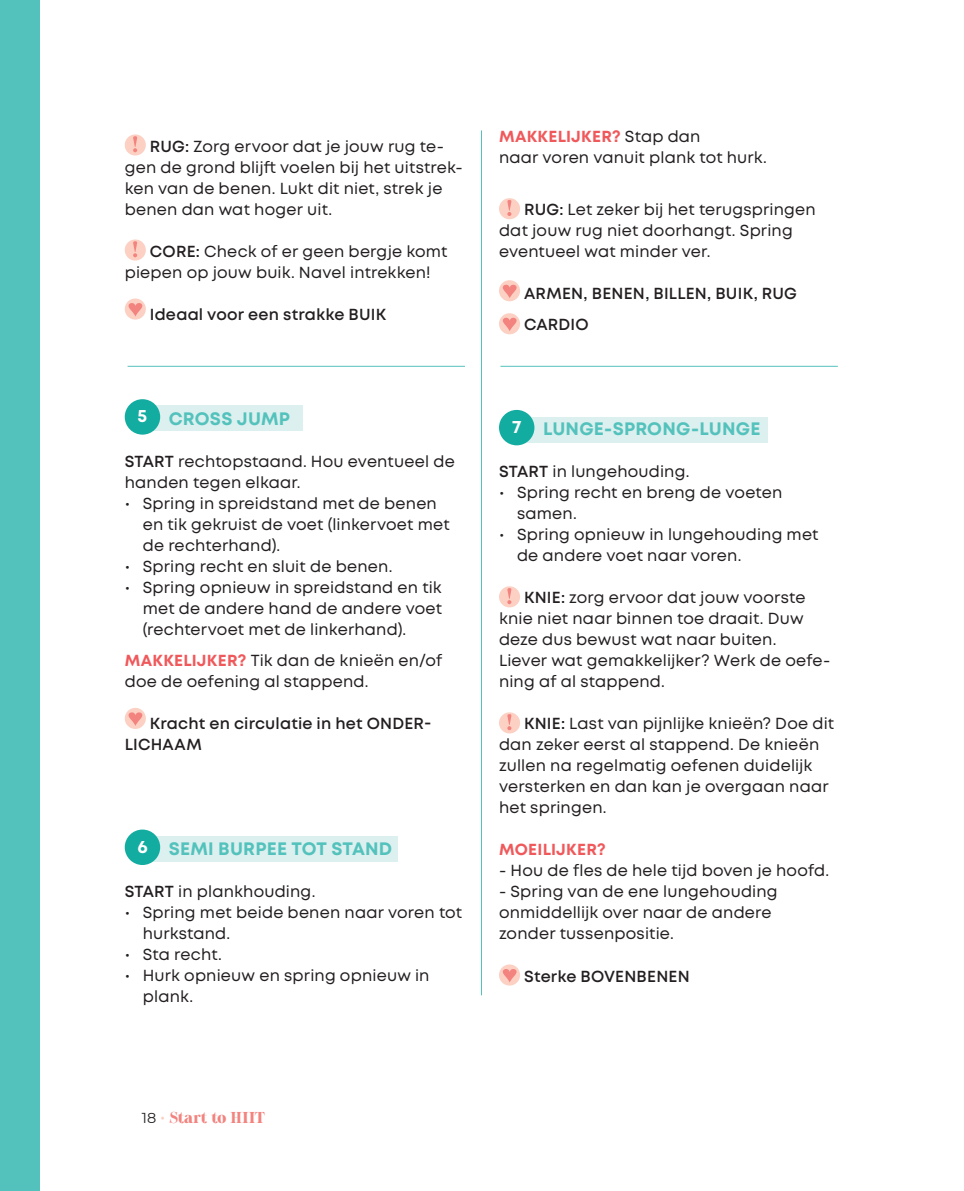
<style>
.page{position:relative;width:964px;height:1191px;background:#fff}
.page>*{position:absolute;margin:0;border:0;box-sizing:border-box;transform-origin:0 0}
.t1{font:700 18px "Mont";letter-spacing:.015em;color:#54c2bc}
.t2{font:700 18px "Mont";color:#fff}
.t3{font:16px/21px "Mont";letter-spacing:.01em;color:#231f20}
.t4{font:600 16px/21px "Mont";letter-spacing:.015em;color:#231f20}
.t5{font:700 16px "Mont";letter-spacing:.02em;color:#f0595b}
.t6{font:900 14.4px "Sharpe";letter-spacing:.015em;color:#f3837e}
.s1{font-weight:600}
.s2{font-weight:700;color:#f0595b}
.s3{font-family:"Montserrat";font-weight:400;color:#231f20}
.s4{color:#fcd0c3}
</style>
<div class="page">
<div style="left:145px;top:405px;width:158px;height:26px;background:#dcf0ef"></div>
<div style="left:145px;top:836px;width:253px;height:26px;background:#dcf0ef"></div>
<div style="left:514px;top:417px;width:254px;height:25px;background:#dcf0ef"></div>
<div style="left:0;top:0;width:40px;height:1191px;background:#54c2bc"></div>
<div style="left:125px;top:134px;width:21px;height:21px;background:#fcd0c3;border-radius:50%"></div>
<svg style="left:133px;top:136px;width:4px;height:16px"></svg>
<div style="left:125px;top:239px;width:21px;height:21px;background:#fcd0c3;border-radius:50%"></div>
<svg style="left:133px;top:241px;width:4px;height:16px"></svg>
<div style="left:125px;top:298px;width:21px;height:21px;background:#fcd0c3;border-radius:50%"></div>
<svg style="left:129px;top:303px;width:13px;height:14px"></svg>
<div style="left:125px;top:399px;width:35px;height:35px;background:#13aca0;border-radius:50%"></div>
<div style="left:125px;top:708px;width:21px;height:21px;background:#fcd0c3;border-radius:50%"></div>
<svg style="left:129px;top:712px;width:13px;height:14px"></svg>
<div style="left:125px;top:829px;width:35px;height:36px;background:#13aca0;border-radius:50%"></div>
<hr style="left:481px;top:130px;width:1px;height:865px;background:#54c2bc">
<div style="left:499px;top:198px;width:21px;height:21px;background:#fcd0c3;border-radius:50%"></div>
<svg style="left:507px;top:200px;width:5px;height:16px"></svg>
<div style="left:499px;top:280px;width:21px;height:21px;background:#fcd0c3;border-radius:50%"></div>
<svg style="left:503px;top:285px;width:13px;height:13px"></svg>
<div style="left:499px;top:313px;width:21px;height:21px;background:#fcd0c3;border-radius:50%"></div>
<svg style="left:503px;top:318px;width:13px;height:13px"></svg>
<div style="left:499px;top:410px;width:35px;height:35px;background:#13aca0;border-radius:50%"></div>
<div style="left:499px;top:586px;width:21px;height:21px;background:#fcd0c3;border-radius:50%"></div>
<svg style="left:507px;top:588px;width:5px;height:16px"></svg>
<div style="left:499px;top:712px;width:21px;height:21px;background:#fcd0c3;border-radius:50%"></div>
<svg style="left:507px;top:714px;width:5px;height:16px"></svg>
<div style="left:499px;top:964px;width:21px;height:21px;background:#fcd0c3;border-radius:50%"></div>
<svg style="left:503px;top:969px;width:13px;height:13px"></svg>
<hr style="left:128px;top:366px;width:337px;height:1px;background:#54c2bc">
<hr style="left:500px;top:366px;width:338px;height:1px;background:#54c2bc">
<p class="t3" style="left:125px;top:135px;width:340px;text-indent:25px"><span class="s1">RUG:</span> Zorg ervoor dat je jouw rug te&shy;gen de grond blijft voelen bij het uitstrek&shy;ken van de benen. Lukt dit niet, strek je benen dan wat hoger uit.</p>
<p class="t3" style="left:125px;top:240px;width:324px;text-indent:25px"><span class="s1">CORE:</span> Check of er geen bergje komt piepen op jouw buik. Navel intrekken!</p>
<p class="t4" style="left:150px;top:303px;width:238px">Ideaal voor een strakke BUIK</p>
<p class="t2" style="left:138px;top:404px;width:11px">5</p>
<p class="t1" style="left:169px;top:406px;width:123px">CROSS JUMP</p>
<p class="t3" style="left:125px;top:450px;width:331px"><span class="s1">START</span> rechtopstaand. Hou eventueel de handen tegen elkaar.</p>
<p class="t3" style="left:143px;top:492px;width:308px;text-indent:-18px">• Spring in spreidstand met de benen en tik gekruist de voet (linkervoet met de rechterhand).</p>
<p class="t3" style="left:125px;top:555px;width:269px">• Spring recht en sluit de benen.</p>
<p class="t3" style="left:143px;top:576px;width:301px;text-align:justify;text-indent:-18px">• Spring opnieuw in spreidstand en tik met de andere hand de andere voet (rechtervoet met de linkerhand).</p>
<p class="t3" style="left:125px;top:650px;width:319px"><span class="s2">MAKKELIJKER?</span> Tik dan de knieën en/of doe de oefening al stappend.</p>
<p class="t4" style="left:125px;top:713px;width:308px;text-indent:25px">Kracht en circulatie in het ONDER-<br>LICHAAM</p>
<p class="t2" style="left:137px;top:834px;width:12px">6</p>
<p class="t1" style="left:169px;top:837px;width:225px">SEMI BURPEE TOT STAND</p>
<p class="t3" style="left:125px;top:881px;width:192px"><span class="s1">START</span> in plankhouding.</p>
<p class="t3" style="left:143px;top:902px;width:321px;text-indent:-18px">• Spring met beide benen naar voren tot hurkstand.</p>
<p class="t3" style="left:125px;top:944px;width:99px">• Sta recht.</p>
<p class="t3" style="left:143px;top:965px;width:288px;text-indent:-18px">• Hurk opnieuw en spring opnieuw in plank.</p>
<p class="t3" style="left:499px;top:126px;width:269px"><span class="s2">MAKKELIJKER?</span> Stap dan<br>naar voren vanuit plank tot hurk.</p>
<p class="t3" style="left:499px;top:199px;width:318px;text-indent:25px"><span class="s1">RUG:</span> Let zeker bij het terugspringen dat jouw rug niet doorhangt. Spring eventueel wat minder ver.</p>
<p class="t4" style="left:524px;top:278px;width:274px;line-height:31px">ARMEN, BENEN, BILLEN, BUIK, RUG<br>CARDIO</p>
<p class="t2" style="left:512px;top:415px;width:11px">7</p>
<p class="t1" style="left:543px;top:417px;width:219px">LUNGE-SPRONG-LUNGE</p>
<p class="t3" style="left:499px;top:461px;width:192px"><span class="s1">START</span> in lungehouding.</p>
<p class="t3" style="left:517px;top:482px;width:267px;text-indent:-18px">• Spring recht en breng de voeten samen.</p>
<p class="t3" style="left:517px;top:524px;width:303px;text-indent:-18px">• Spring opnieuw in lungehouding met de andere voet naar voren.</p>
<p class="t3" style="left:499px;top:587px;width:333px;text-indent:25px"><span class="s1">KNIE:</span> zorg ervoor dat jouw voorste knie niet naar binnen toe draait. Duw deze dus bewust wat naar buiten.<br>Liever wat gemakkelijker? Werk de oefe&shy;ning af al stappend.</p>
<p class="t3" style="left:499px;top:713px;width:337px;text-indent:25px"><span class="s1">KNIE:</span> Last van pijnlijke knieën? Doe dit dan zeker eerst al stappend. De knieën zullen na regelmatig oefenen duidelijk versterken en dan kan je overgaan naar het springen.</p>
<p class="t5" style="left:499px;top:839px;width:108px">MOEILIJKER?</p>
<p class="t3" style="left:499px;top:860px;width:332px">- Hou de fles de hele tijd boven je hoofd.</p>
<p class="t3" style="left:499px;top:881px;width:280px">- Spring van de ene lungehouding onmiddellijk over naar de andere zonder tussenpositie.</p>
<p class="t4" style="left:524px;top:965px;width:167px">Sterke BOVENBENEN</p>
<p class="t6" style="left:142px;top:1107px;width:124px"><span class="s3">18</span> <span class="s4">·</span> Start to HIIT</p>
</div>
